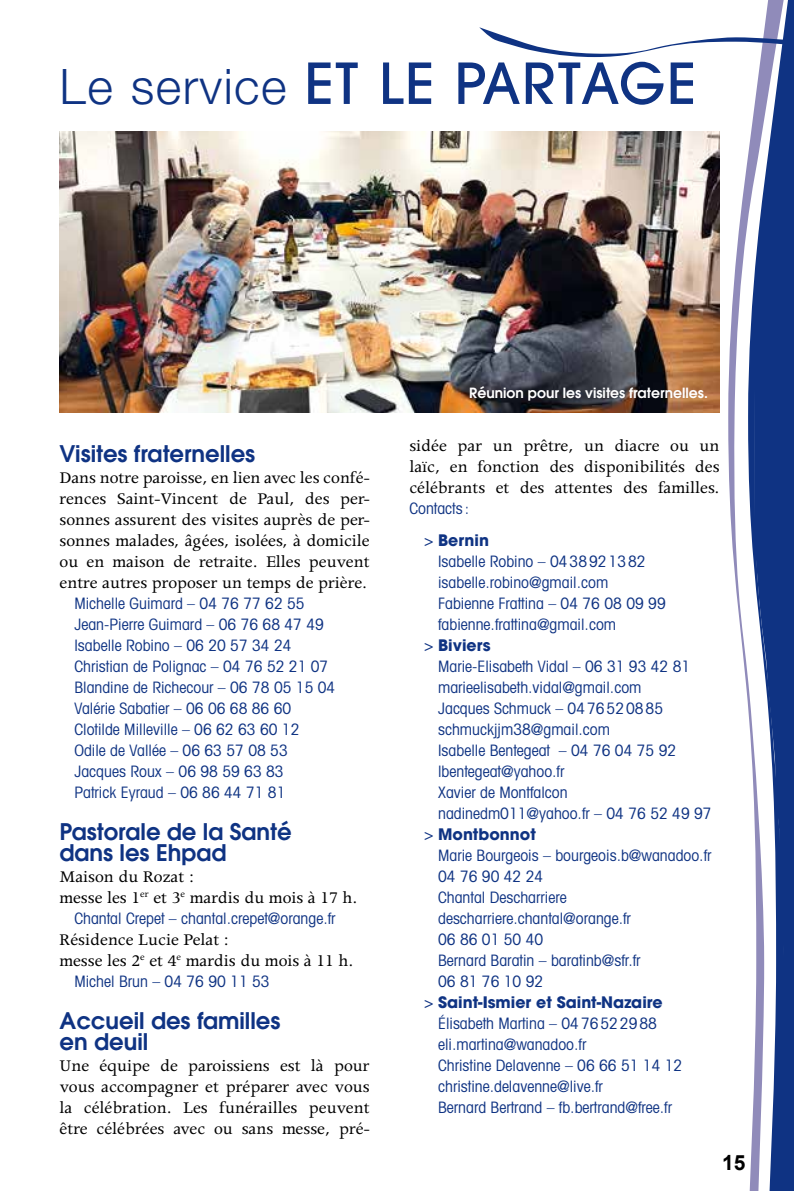
<style>
.page{position:relative;width:794px;height:1191px;background:#fff}
.page>*{position:absolute;margin:0;border:0;box-sizing:border-box;transform-origin:0 0}
.t1{font:500 56px "Avant Garde";letter-spacing:.03em;color:#0f3383}
.t2{font:600 22.75px/21px "Avant Garde";color:#0f3383}
.t3{font:700 21px "Arial";color:#000}
.t4{font:18.38px/21px "Apollo";color:#000;text-align:justify}
.t5{font:condensed 15.75px/21px "Avant Garde";color:#0f3383}
.t6{font:700 15.75px "Avant Garde";color:#0f3383}
.t7{font:600 14px "Avant Garde";color:#fff}
.s1{font-family:"Helvetica Neue";font-weight:300;font-size:49px}
.s2{font-weight:700;font-stretch:normal}
.s3{font-weight:400;font-stretch:condensed}
</style>
<div class="page">
<div style="left:788px;top:0;width:6px;height:1191px;background:#0f3383"></div>
<svg style="left:728px;top:0;width:60px;height:1191px"></svg>
<svg style="left:479px;top:27px;width:315px;height:30px"></svg>
<img style="left:60px;top:131px;width:659px;height:282px">
<h1 class="t1" style="left:60px;top:49px;width:638px"><span class="s1">Le service</span> ET LE PARTAGE</h1>
<h2 class="t2" style="left:60px;top:443px;width:197px">Visites fraternelles</h2>
<p class="t4" style="left:60px;top:468px;width:312px">Dans notre paroisse, en lien avec les confé&shy;rences Saint-Vincent de Paul, des per&shy;sonnes assurent des visites auprès de per&shy;sonnes malades, âgées, isolées, à domicile ou en maison de retraite. Elles peuvent entre autres proposer un temps de prière.</p>
<p class="t5" style="left:74px;top:592px;width:262px">Michelle Guimard – 04 76 77 62 55<br>Jean-Pierre Guimard – 06 76 68 47 49<br>Isabelle Robino – 06 20 57 34 24<br>Christian de Polignac – 04 76 52 21 07<br>Blandine de Richecour – 06 78 05 15 04<br>Valérie Sabatier – 06 06 68 86 60<br>Clotilde Milleville – 06 62 63 60 12<br>Odile de Vallée – 06 63 57 08 53<br>Jacques Roux – 06 98 59 63 83<br>Patrick Eyraud – 06 86 44 71 81</p>
<h2 class="t2" style="left:60px;top:821px;width:234px">Pastorale de la Santé dans les Ehpad</h2>
<p class="t4" style="left:60px;top:867px;width:299px">Maison du Rozat :<br>messe les 1<sup>er</sup> et 3<sup>e</sup> mardis du mois à 17 h.</p>
<p class="t5" style="left:74px;top:907px;width:263px">Chantal Crepet – chantal.crepet@orange.fr</p>
<p class="t4" style="left:60px;top:930px;width:295px">Résidence Lucie Pelat :<br>messe les 2<sup>e</sup> et 4<sup>e</sup> mardis du mois à 11 h.</p>
<p class="t5" style="left:74px;top:970px;width:197px">Michel Brun – 04 76 90 11 53</p>
<h2 class="t2" style="left:60px;top:1010px;width:222px">Accueil des familles en deuil</h2>
<p class="t4" style="left:60px;top:1056px;width:312px">Une équipe de paroissiens est là pour vous accompagner et préparer avec vous la célébration. Les funérailles peuvent être célébrées avec ou sans messe, pré-</p>
<p class="t7" style="left:469px;top:384px;width:240px">Réunion pour les visites fraternelles.</p>
<p class="t4" style="left:409px;top:435px;width:312px">sidée par un prêtre, un diacre ou un laïc, en fonction des disponibilités des célébrants et des attentes des familles.</p>
<p class="t5" style="left:424px;top:491px;width:66px;line-height:32.4px;text-indent:-15px">Contacts :<br>&gt; <span class="s2">Bernin</span></p>
<p class="t5" style="left:438px;top:550px;width:209px">Isabelle Robino – 0438921382</p>
<p class="t5" style="left:438px;top:571px;width:172px">isabelle.robino@gmail.com</p>
<p class="t5" style="left:438px;top:592px;width:229px">Fabienne Frattina – 04 76 08 09 99</p>
<p class="t5" style="left:438px;top:613px;width:179px">fabienne.frattina@gmail.com</p>
<p class="t6" style="left:424px;top:635px;width:68px"><span class="s3">&gt;</span> Biviers</p>
<p class="t5" style="left:438px;top:655px;width:254px">Marie-Elisabeth Vidal – 06 31 93 42 81</p>
<p class="t5" style="left:438px;top:676px;width:205px">marieelisabeth.vidal@gmail.com</p>
<p class="t5" style="left:438px;top:697px;width:226px">Jacques Schmuck – 0476520885</p>
<p class="t5" style="left:438px;top:718px;width:173px">schmuckjjm38@gmail.com</p>
<p class="t5" style="left:438px;top:739px;width:240px">Isabelle Bentegeat – 04 76 04 75 92</p>
<p class="t5" style="left:438px;top:760px;width:128px">lbentegeat@yahoo.fr</p>
<p class="t5" style="left:438px;top:781px;width:131px">Xavier de Montfalcon</p>
<p class="t5" style="left:438px;top:802px;width:275px">nadinedm011@yahoo.fr – 04 76 52 49 97</p>
<p class="t6" style="left:424px;top:824px;width:113px"><span class="s3">&gt;</span> Montbonnot</p>
<p class="t5" style="left:438px;top:844px;width:275px">Marie Bourgeois – bourgeois.b@wanadoo.fr</p>
<p class="t5" style="left:438px;top:865px;width:107px">04 76 90 42 24</p>
<p class="t5" style="left:438px;top:886px;width:130px">Chantal Descharriere</p>
<p class="t5" style="left:438px;top:907px;width:194px">descharriere.chantal@orange.fr</p>
<p class="t5" style="left:438px;top:928px;width:107px">06 86 01 50 40</p>
<p class="t5" style="left:438px;top:949px;width:204px">Bernard Baratin – baratinb@sfr.fr</p>
<p class="t5" style="left:438px;top:970px;width:107px">06 81 76 10 92</p>
<p class="t6" style="left:424px;top:992px;width:240px"><span class="s3">&gt;</span> Saint-Ismier et Saint-Nazaire</p>
<p class="t5" style="left:438px;top:1012px;width:220px">Élisabeth Martina – 0476522988</p>
<p class="t5" style="left:438px;top:1033px;width:150px">eli.martina@wanadoo.fr</p>
<p class="t5" style="left:438px;top:1054px;width:246px">Christine Delavenne – 06 66 51 14 12</p>
<p class="t5" style="left:438px;top:1075px;width:166px">christine.delavenne@live.fr</p>
<p class="t5" style="left:438px;top:1096px;width:235px">Bernard Bertrand – fb.bertrand@free.fr</p>
<h3 class="t3" style="left:722px;top:1148px;width:25px">15</h3>
</div>
